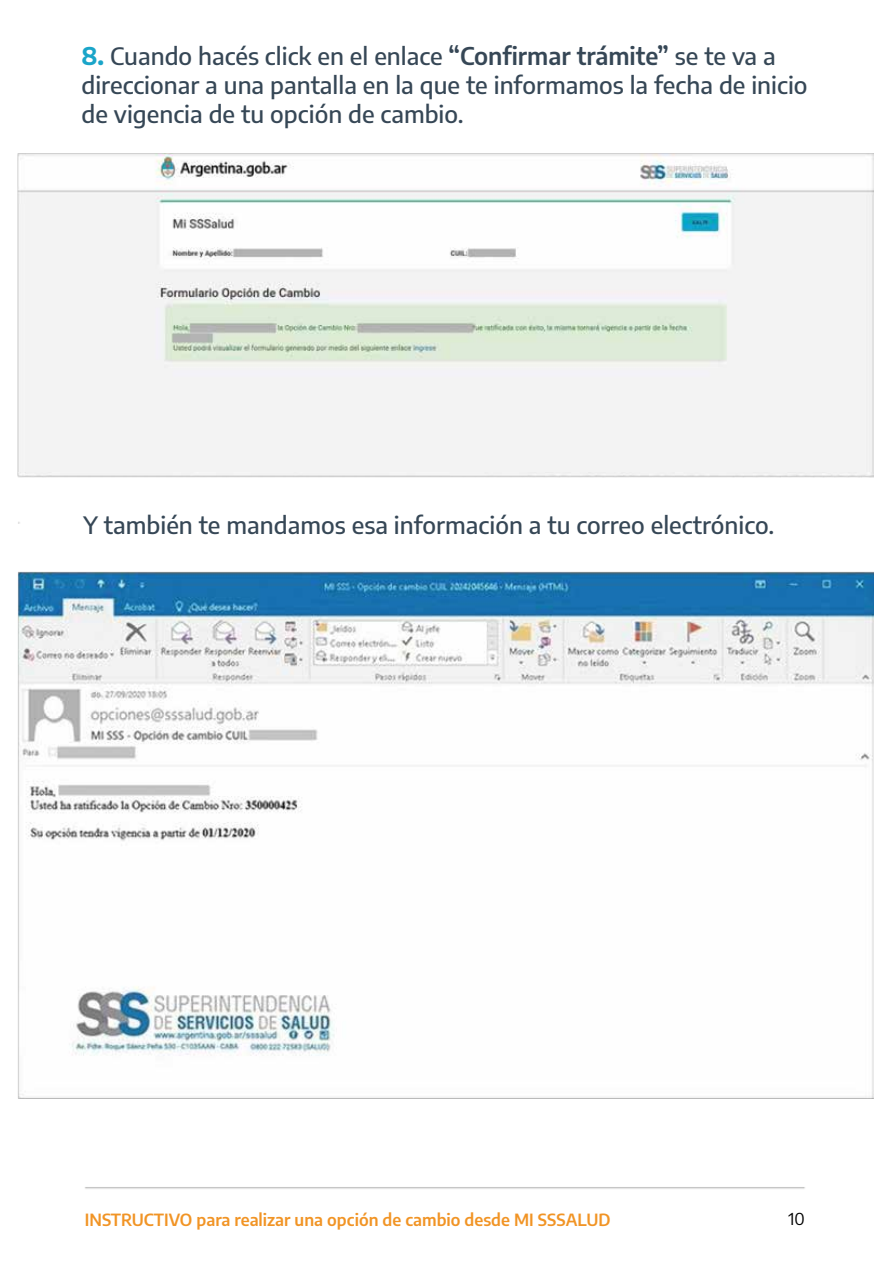
<style>
.page{position:relative;width:893px;height:1263px;background:#fff}
.page>*{position:absolute;margin:0;border:0;box-sizing:border-box;transform-origin:0 0}
.t1{font:500 24px/28.8px "Encode Sans";color:#364756}
.t2{font:600 16.5px "Encode Sans";color:#f19425}
.t3{font:16.5px "Encode Sans";color:#000}
.s1{font-weight:700;color:#1aa5c9}
.s2{font-weight:600}
</style>
<div class="page">
<img style="left:18px;top:153px;width:855px;height:370px">
<img style="left:18px;top:572px;width:855px;height:527px">
<p class="t1" style="left:82px;top:41px;width:727px"><span class="s1">8.</span> Cuando hacés click en el enlace <span class="s2">“Confirmar trámite”</span> se te va a direccionar a una pantalla en la que te informamos la fecha de inicio de vigencia de tu opción de cambio.</p>
<p class="t1" style="left:84px;top:509px;width:692px">Y también te mandamos esa información a tu correo electrónico.</p>
<p class="t2" style="left:85px;top:1208px;width:527px">INSTRUCTIVO para realizar una opción de cambio desde MI SSSALUD</p>
<p class="t3" style="left:788px;top:1207px;width:18px">10</p>
</div>
